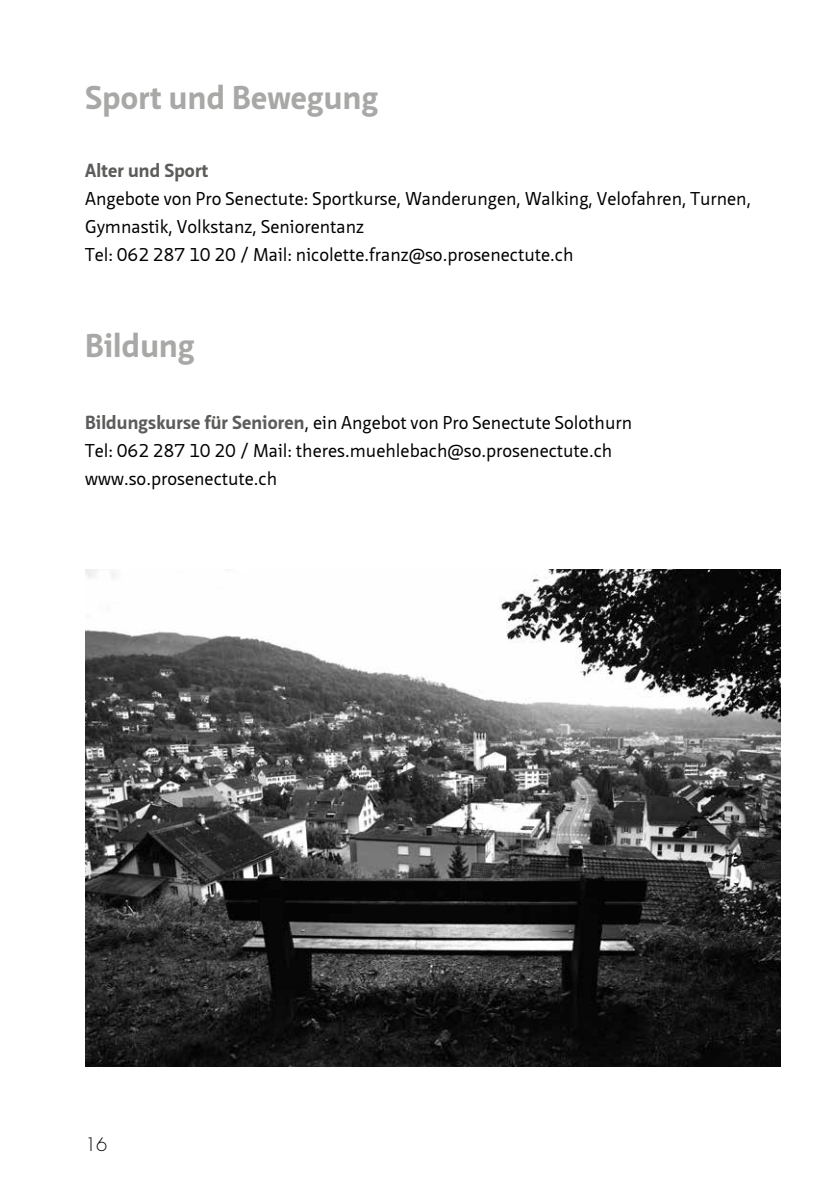
<style>
.page{position:relative;width:840px;height:1191px;background:#fff}
.page>*{position:absolute;margin:0;border:0;box-sizing:border-box;transform-origin:0 0}
.t1{font:700 32px "Neue Sans Pro";letter-spacing:.01em;color:#a8a8a7}
.t2{font:700 18.4px "Neue Sans Pro";letter-spacing:.01em;color:#5c5c5b}
.t3{font:18px/28px "Neue Sans Pro";color:#000}
.t4{font:300 18px "Futura";color:#000}
.s1{font-weight:700;font-size:18.4px;color:#5c5c5b}
</style>
<div class="page">
<img style="left:85px;top:569px;width:695px;height:497px">
<h1 class="t1" style="left:85px;top:77px;width:294px">Sport und Bewegung</h1>
<p class="t2" style="left:85px;top:158px;width:125px">Alter und Sport</p>
<p class="t3" style="left:85px;top:184px;width:667px">Angebote von Pro Senectute: Sportkurse, Wanderungen, Walking, Velofahren, Turnen,<br>Gymnastik, Volkstanz, Seniorentanz<br>Tel: 062 287 10 20 / Mail: nicolette.franz@so.prosenectute.ch</p>
<h1 class="t1" style="left:85px;top:325px;width:111px">Bildung</h1>
<p class="t3" style="left:85px;top:408px;width:548px"><span class="s1">Bildungskurse für Senioren</span>, ein Angebot von Pro Senectute Solothurn<br>Tel: 062 287 10 20 / Mail: theres.muehlebach@so.prosenectute.ch www.so.prosenectute.ch</p>
<p class="t4" style="left:85px;top:1133px;width:24px">16</p>
</div>
